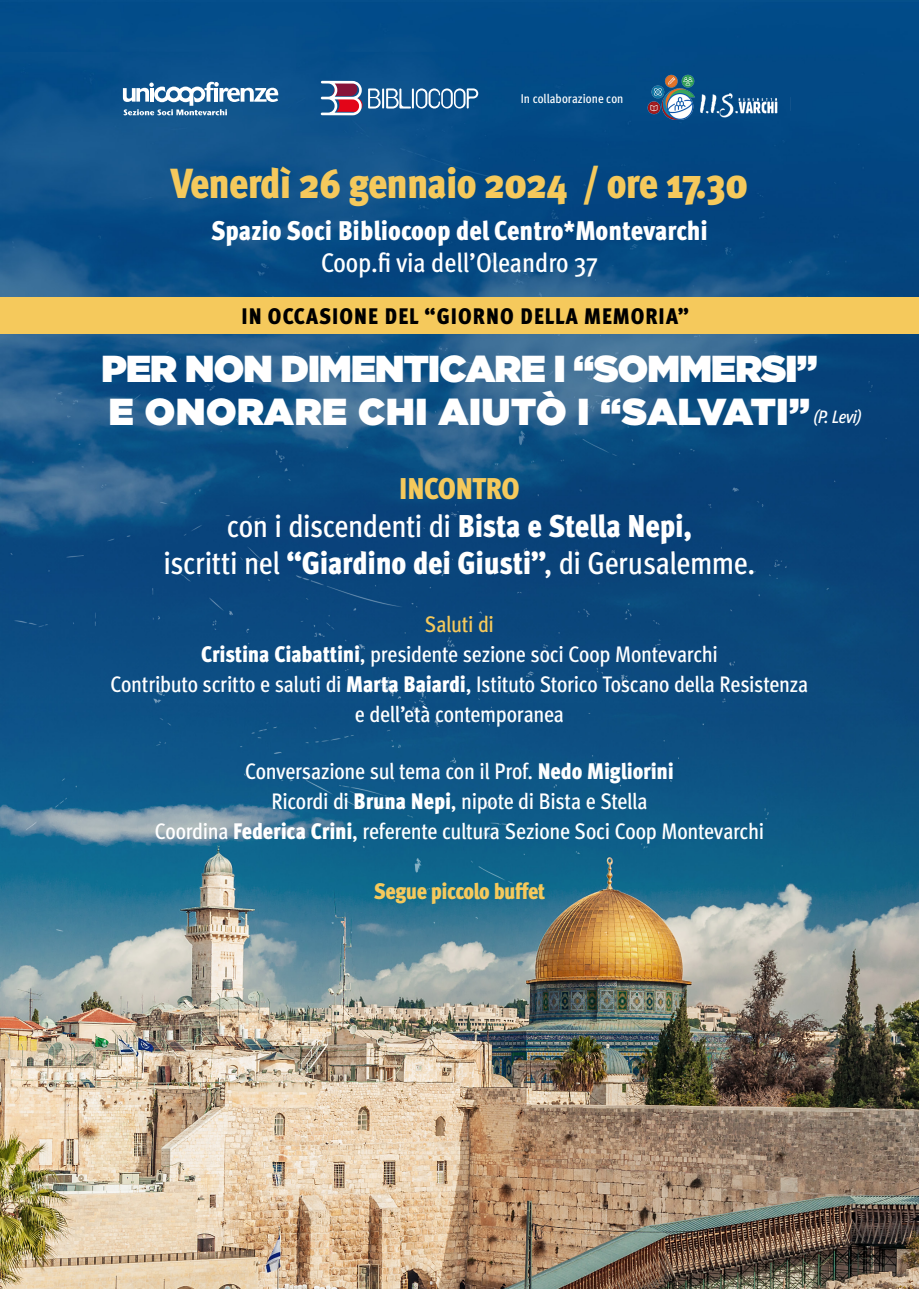
<style>
.page{position:relative;width:919px;height:1289px;background:#fff}
.page>*{position:absolute;margin:0;border:0;box-sizing:border-box;transform-origin:0 0}
.t1{font:900 condensed 42px "Meta Pro";letter-spacing:-.02em;color:#f5c95c}
.t2{font:900 37.5px "Gotham";letter-spacing:-.02em;color:#fff}
.t3{font:900 37.5px "Gotham";letter-spacing:.02em;color:#fff}
.t4{font:500 condensed 31.5px "Meta Pro";letter-spacing:-.015em;color:#fff}
.t5{font:900 condensed 30px "Meta Pro";letter-spacing:-.01em;color:#f5c95c}
.t6{font:900 condensed 27px "Meta Pro";color:#fff}
.t7{font:500 condensed 27px "Meta Pro";letter-spacing:-.005em;color:#fff}
.t8{font:500 condensed 22.5px "Meta Pro";letter-spacing:-.015em;color:#fff}
.t9{font:900 condensed 22.5px "Meta Pro";letter-spacing:.05em;color:#000}
.t10{font:900 condensed 22.5px "Meta Pro";letter-spacing:-.02em;color:#f5c95c}
.t11{font:500 condensed 22.5px "Meta Pro";letter-spacing:-.015em;color:#f5c95c}
.t12{font:italic 500 condensed 18px "Meta Pro";color:#fff}
.t13{font:500 condensed 12.75px "Meta Pro";letter-spacing:.005em;color:#fff}
.s1{font-weight:900}
</style>
<div class="page">
<img style="left:0;top:0;width:918px;height:1288px">
<div style="left:0;top:298px;width:918px;height:36px;background:#f5c95c"></div>
<svg style="left:368px;top:88px;width:12px;height:20px"></svg>
<hr style="left:382px;top:88px;width:2px;height:20px;background:#fff">
<svg style="left:386px;top:88px;width:92px;height:20px"></svg>
<svg style="left:321px;top:81px;width:41px;height:34px"></svg>
<img style="left:642px;top:53px;width:154px;height:89px">
<svg style="left:123px;top:82px;width:155px;height:33px"></svg>
<p class="t13" style="left:520px;top:89px;width:104px">In collaborazione con</p>
<p class="t1" style="left:171px;top:150px;width:578px">Venerdì 26 gennaio 2024 / ore 17.30</p>
<p class="t6" style="left:211px;top:209px;width:498px">Spazio Soci Bibliocoop del Centro*Montevarchi</p>
<p class="t7" style="left:321px;top:242px;width:278px">Coop.fi via dell’Oleandro 37</p>
<p class="t9" style="left:241px;top:298px;width:449px">IN OCCASIONE DEL “GIORNO DELLA MEMORIA”</p>
<p class="t2" style="left:101px;top:342px;width:717px">PER NON DIMENTICARE I “SOMMERSI”</p>
<p class="t3" style="left:109px;top:385px;width:702px">E ONORARE CHI AIUTÒ I “SALVATI”</p>
<p class="t12" style="left:813px;top:403px;width:49px">(P. Levi)</p>
<p class="t5" style="left:399px;top:465px;width:122px">INCONTRO</p>
<p class="t4" style="left:227px;top:502px;width:467px">con i discendenti di <span class="s1">Bista e Stella Nepi,</span></p>
<p class="t4" style="left:163px;top:539px;width:593px">iscritti nel <span class="s1">“Giardino dei Giusti”</span>, di Gerusalemme.</p>
<p class="t11" style="left:425px;top:607px;width:71px">Saluti di</p>
<p class="t8" style="left:201px;top:637px;width:518px"><span class="s1">Cristina Ciabattini</span>, presidente sezione soci Coop Montevarchi</p>
<p class="t8" style="left:110px;top:667px;width:699px">Contributo scritto e saluti di <span class="s1">Marta Baiardi</span>, Istituto Storico Toscano della Resistenza</p>
<p class="t8" style="left:355px;top:697px;width:211px">e dell’età contemporanea</p>
<p class="t8" style="left:245px;top:754px;width:430px">Conversazione sul tema con il Prof. <span class="s1">Nedo Migliorini</span></p>
<p class="t8" style="left:271px;top:784px;width:378px">Ricordi di <span class="s1">Bruna Nepi</span>, nipote di Bista e Stella</p>
<p class="t8" style="left:155px;top:814px;width:611px">Coordina <span class="s1">Federica Crini</span>, referente cultura Sezione Soci Coop Montevarchi</p>
<p class="t10" style="left:374px;top:873px;width:173px">Segue piccolo buffet</p>
</div>
